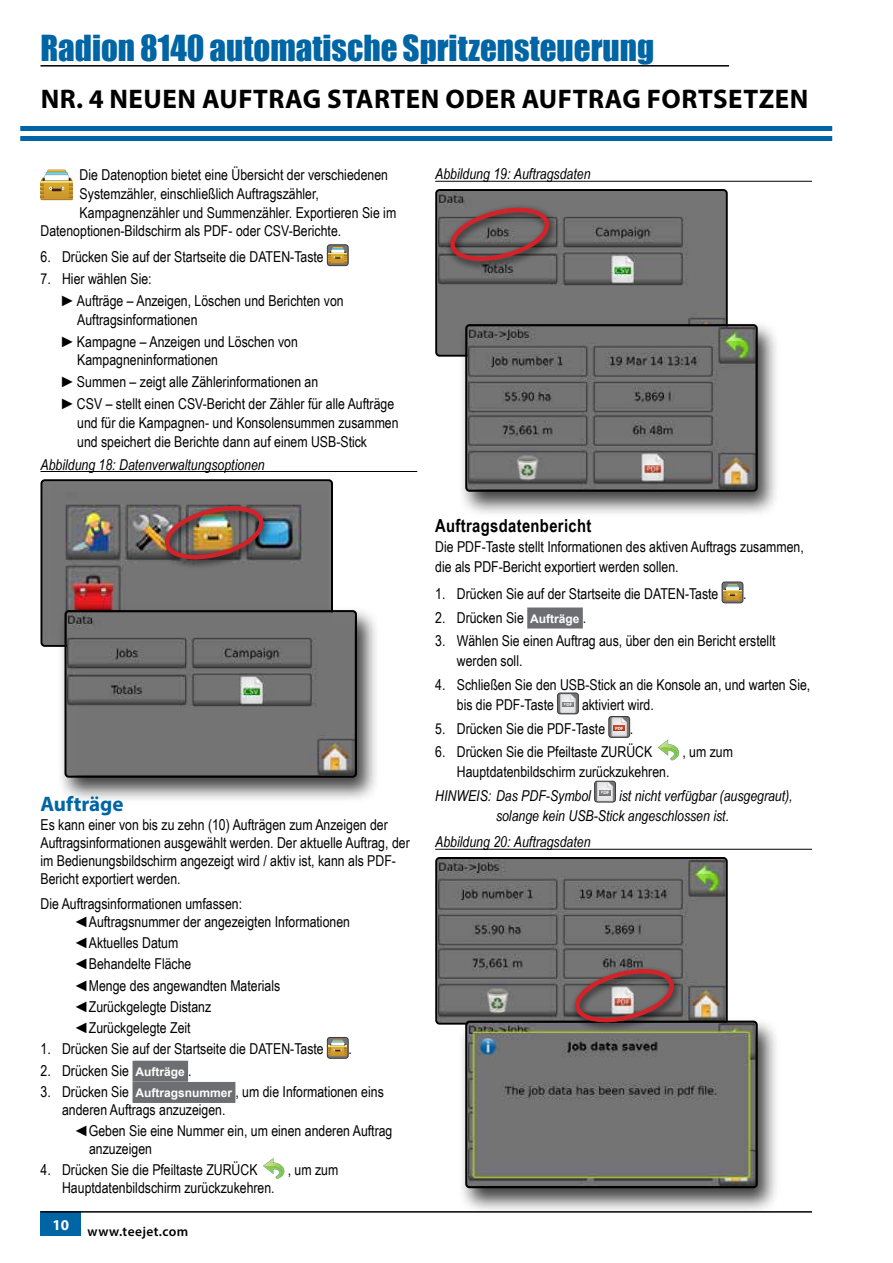
<style>
.page{position:relative;width:893px;height:1263px;background:#fff}
.page>*{position:absolute;margin:0;border:0;box-sizing:border-box;transform-origin:0 0}
.t1{font:33px "Impact";color:#0065a4}
.t2{font:700 27px "Myriad Pro";letter-spacing:.02em;color:#000}
.t3{font:700 21px "Myriad Pro";color:#0065a4}
.t4{font:700 18px "Arial Narrow";letter-spacing:.02em;color:#000}
.t5{font:15px/18px "Arial Narrow";color:#000}
.t6{font:italic 15px/20.2px "Arial Narrow";color:#000}
.t7{font:600 13.5px "Myriad Pro";letter-spacing:.03em;color:#000}
.t8{font:700 4.8px "Myriad Pro";color:#fff}
.t9{font:700 4.65px "Myriad Pro";color:#fff}
.s1{font-family:"Arial";font-weight:700;font-size:12px;color:#fff}
</style>
<div class="page">
<div style="left:40px;top:1212px;width:41px;height:24px;background:#0065a4"></div>
<hr style="left:40px;top:1211px;width:772px;height:1px;background:#000">
<hr style="left:40px;top:65px;width:689px;height:2px;background:#000">
<div style="left:20px;top:126px;width:812px;height:5px;background:#0065a4"></div>
<div style="left:20px;top:136px;width:812px;height:5px;background:#0065a4"></div>
<hr style="left:40px;top:471px;width:377px;height:1px;background:#000">
<div style="left:133px;top:1061px;width:55px;height:21px;background:#6d6e71"></div>
<div style="left:133px;top:1082px;width:102px;height:21px;background:#6d6e71"></div>
<svg style="left:40px;top:170px;width:33px;height:30px"></svg>
<svg style="left:329px;top:247px;width:17px;height:17px"></svg>
<div style="left:327px;top:245px;width:21px;height:21px;border:1px solid #3b393c;border-radius:3px"></div>
<img style="left:44px;top:482px;width:286px;height:162px">
<div style="left:41px;top:479px;width:292px;height:168px;border:2px solid #000;border-radius:3px"></div>
<div style="left:159px;top:502px;width:114px;height:68px;background:#000;opacity:.75"></div>
<img style="left:164px;top:503px;width:100px;height:59px">
<div style="left:57px;top:606px;width:323px;height:198px;background:#000;opacity:.75"></div>
<img style="left:68px;top:613px;width:286px;height:162px">
<div style="left:65px;top:610px;width:292px;height:168px;border:2px solid #000;border-radius:3px"></div>
<svg style="left:329px;top:1039px;width:17px;height:17px"></svg>
<div style="left:327px;top:1037px;width:21px;height:21px;border:1px solid #3b393c;border-radius:3px"></div>
<svg style="left:263px;top:1158px;width:21px;height:21px"></svg>
<hr style="left:435px;top:181px;width:377px;height:1px;background:#000">
<img style="left:438px;top:192px;width:287px;height:162px">
<div style="left:435px;top:189px;width:293px;height:168px;border:2px solid #000;border-radius:3px"></div>
<div style="left:445px;top:204px;width:114px;height:68px;background:#000;opacity:.75"></div>
<svg style="left:450px;top:205px;width:100px;height:59px;background:#755758"></svg>
<div style="left:458px;top:320px;width:323px;height:198px;background:#000;opacity:.75"></div>
<img style="left:468px;top:327px;width:287px;height:162px">
<div style="left:465px;top:324px;width:293px;height:168px;border:2px solid #000;border-radius:3px"></div>
<div style="left:527px;top:607px;width:56px;height:21px;background:#6d6e71"></div>
<hr style="left:435px;top:849px;width:377px;height:1px;background:#000">
<svg style="left:724px;top:584px;width:17px;height:17px"></svg>
<div style="left:722px;top:582px;width:21px;height:21px;border:1px solid #3b393c;border-radius:3px"></div>
<svg style="left:557px;top:693px;width:21px;height:21px"></svg>
<svg style="left:561px;top:695px;width:14px;height:17px"></svg>
<div style="left:557px;top:693px;width:22px;height:21px;border:1px solid #3b393c;border-radius:3px"></div>
<svg style="left:609px;top:716px;width:21px;height:21px"></svg>
<svg style="left:612px;top:718px;width:15px;height:17px"></svg>
<div style="left:609px;top:716px;width:21px;height:21px;border:1px solid #3b393c;border-radius:3px"></div>
<svg style="left:658px;top:739px;width:21px;height:21px"></svg>
<div style="left:595px;top:781px;width:20px;height:21px;background:#747476;border-radius:3px"></div>
<svg style="left:597px;top:783px;width:16px;height:17px"></svg>
<div style="left:594px;top:781px;width:22px;height:21px;border:1px solid #3b393c;border-radius:3px"></div>
<img style="left:438px;top:860px;width:287px;height:162px">
<div style="left:435px;top:857px;width:293px;height:168px;border:2px solid #000;border-radius:3px"></div>
<div style="left:458px;top:1016px;width:323px;height:198px;background:#000;opacity:.75"></div>
<img style="left:468px;top:1024px;width:287px;height:161px">
<div style="left:465px;top:1021px;width:293px;height:167px;border:2px solid #000;border-radius:3px"></div>
<div style="left:569px;top:965px;width:114px;height:68px;background:#000;opacity:.75"></div>
<svg style="left:575px;top:966px;width:99px;height:59px;background:#7e5d5e"></svg>
<h1 class="t1" style="left:40px;top:22px;width:615px">Radion 8140 automatische Spritzensteuerung</h1>
<h2 class="t2" style="left:41px;top:81px;width:769px">NR. 4 NEUEN AUFTRAG STARTEN ODER AUFTRAG FORTSETZEN</h2>
<p class="t5" style="left:80px;top:165px;width:310px">Die Datenoption bietet eine Übersicht der verschiedenen</p>
<p class="t5" style="left:80px;top:184px;width:241px">Systemzähler, einschließlich Auftragszähler,</p>
<p class="t5" style="left:80px;top:203px;width:318px">Kampagnenzähler und Summenzähler. Exportieren Sie im</p>
<p class="t5" style="left:40px;top:221px;width:302px">Datenoptionen-Bildschirm als PDF- oder CSV-Berichte.</p>
<p class="t5" style="left:40px;top:247px;width:285px">6. Drücken Sie auf der Startseite die DATEN-Taste</p>
<p class="t5" style="left:62px;top:267px;width:283px;line-height:22px;text-indent:-22px">7. Hier wählen Sie:<br>►Aufträge – Anzeigen, Löschen und Berichten von</p>
<p class="t5" style="left:62px;top:308px;width:237px;line-height:22px;text-indent:15px">Auftragsinformationen<br>►Kampagne – Anzeigen und Löschen von</p>
<p class="t5" style="left:62px;top:348px;width:334px;line-height:22px;text-indent:15px">Kampagneninformationen<br>►Summen – zeigt alle Zählerinformationen an<br>►CSV – stellt einen CSV-Bericht der Zähler für alle Aufträge</p>
<p class="t5" style="left:77px;top:413px;width:323px;line-height:18.8px">und für die Kampagnen- und Konsolensummen zusammen und speichert die Berichte dann auf einem USB-Stick</p>
<p class="t6" style="left:40px;top:454px;width:226px">Abbildung 18: Datenverwaltungsoptionen</p>
<h3 class="t3" style="left:40px;top:790px;width:85px">Aufträge</h3>
<p class="t5" style="left:40px;top:815px;width:371px">Es kann einer von bis zu zehn (10) Aufträgen zum Anzeigen der Auftragsinformationen ausgewählt werden. Der aktuelle Auftrag, der im Bedienungsbildschirm angezeigt wird / aktiv ist, kann als PDF-Bericht exportiert werden.</p>
<p class="t5" style="left:74px;top:894px;width:278px;text-indent:-33px">Die Auftragsinformationen umfassen: ◄Auftragsnummer der angezeigten Informationen</p>
<p class="t5" style="left:74px;top:932px;width:208px;line-height:21.3px">◄Aktuelles Datum<br>◄Behandelte Fläche<br>◄Menge des angewandten Materials ◄Zurückgelegte Distanz ◄Zurückgelegte Zeit</p>
<p class="t5" style="left:40px;top:1039px;width:285px">1. Drücken Sie auf der Startseite die DATEN-Taste</p>
<p class="t5" style="left:348px;top:1039px;width:5px">.</p>
<p class="t5" style="left:40px;top:1061px;width:152px">2. Drücken Sie <span class="s1">Aufträge</span> .</p>
<p class="t5" style="left:62px;top:1082px;width:323px;text-indent:-22px">3. Drücken Sie <span class="s1">Auftragsnummer</span> , um die Informationen eins anderen Auftrags anzuzeigen.</p>
<p class="t5" style="left:89px;top:1121px;width:305px;text-indent:-15px">◄Geben Sie eine Nummer ein, um einen anderen Auftrag anzuzeigen</p>
<p class="t5" style="left:41px;top:1160px;width:219px">4. Drücken Sie die Pfeiltaste ZURÜCK</p>
<p class="t5" style="left:288px;top:1160px;width:52px">, um zum</p>
<p class="t5" style="left:62px;top:1178px;width:214px">Hauptdatenbildschirm zurückzukehren.</p>
<p class="t7" style="left:52px;top:1223px;width:137px"><sup>10</sup> www.teejet.com</p>
<p class="t6" style="left:435px;top:164px;width:157px">Abbildung 19: Auftragsdaten</p>
<p class="t4" style="left:435px;top:511px;width:158px">Auftragsdatenbericht</p>
<p class="t5" style="left:435px;top:536px;width:370px;line-height:20.2px">Die PDF-Taste stellt Informationen des aktiven Auftrags zusammen, die als PDF-Bericht exportiert werden sollen.</p>
<p class="t5" style="left:435px;top:584px;width:285px">1. Drücken Sie auf der Startseite die DATEN-Taste</p>
<p class="t5" style="left:743px;top:584px;width:5px">.</p>
<p class="t5" style="left:435px;top:608px;width:152px">2. Drücken Sie <span class="s1">Aufträge</span> .</p>
<p class="t5" style="left:457px;top:630px;width:320px;line-height:20.2px;text-indent:-22px">3. Wählen Sie einen Auftrag aus, über den ein Bericht erstellt werden soll.</p>
<p class="t5" style="left:457px;top:674px;width:355px;line-height:20.2px;text-indent:-22px">4. Schließen Sie den USB-Stick an die Konsole an, und warten Sie, bis die PDF-Taste</p>
<p class="t9" style="left:564px;top:701px;width:10px">PDF</p>
<p class="t5" style="left:582px;top:695px;width:73px">aktiviert wird.</p>
<p class="t5" style="left:435px;top:719px;width:171px">5. Drücken Sie die PDF-Taste</p>
<p class="t9" style="left:615px;top:725px;width:10px">PDF</p>
<p class="t5" style="left:630px;top:719px;width:5px">.</p>
<p class="t5" style="left:435px;top:742px;width:219px">6. Drücken Sie die Pfeiltaste ZURÜCK</p>
<p class="t5" style="left:682px;top:742px;width:52px">, um zum</p>
<p class="t5" style="left:457px;top:762px;width:214px">Hauptdatenbildschirm zurückzukehren.</p>
<p class="t6" style="left:435px;top:785px;width:157px">HINWEIS: Das PDF-Symbol</p>
<p class="t8" style="left:601px;top:789px;width:10px">PDF</p>
<p class="t6" style="left:496px;top:785px;width:298px;text-indent:123px">ist nicht verfügbar (ausgegraut), solange kein USB-Stick angeschlossen ist.</p>
<p class="t6" style="left:435px;top:831px;width:157px">Abbildung 20: Auftragsdaten</p>
</div>
